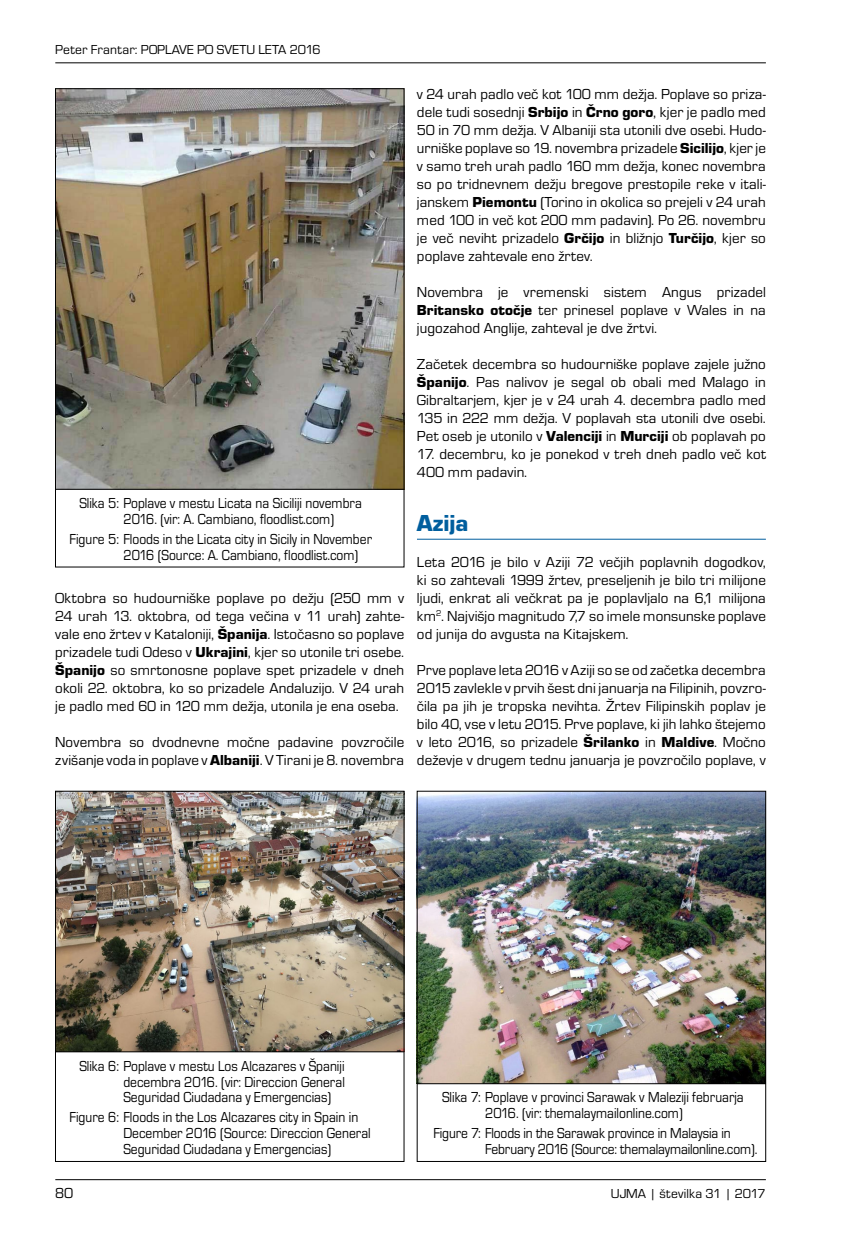
<style>
.page{position:relative;width:851px;height:1234px;background:#fff}
.page>*{position:absolute;margin:0;border:0;box-sizing:border-box;transform-origin:0 0}
.NASLOV_1{font:24px "Eurostile TEE Blac";color:#005e9e}
.BODY{font:15px/18px "Eurostile TEE";letter-spacing:.005em;color:#000;text-align:justify}
.PODPIS_slika{font:15px/15.8px "Eurostile TEE";color:#000;scale:.9 1}
.PASICA{font:13.5px "Eurostile TEE";letter-spacing:.01em;color:#000}
.s1{font-family:"Eurostile TEE Blac"}
</style>
<div class="page">
<hr style="left:55px;top:1178px;width:710px;height:1px;background:#000">
<hr style="left:55px;top:62px;width:710px;height:1px;background:#000">
<hr style="left:417px;top:538px;width:348px;height:1px;background:#005e9e">
<img style="left:419px;top:792px;width:344px;height:291px">
<img style="left:57px;top:792px;width:345px;height:259px">
<img style="left:57px;top:90px;width:345px;height:399px">
<div style="left:417px;top:790px;width:348px;height:371px;border:1px solid #000"></div>
<div style="left:55px;top:790px;width:349px;height:371px;border:1px solid #000"></div>
<hr style="left:417px;top:1083px;width:348px;height:1px;background:#000">
<hr style="left:55px;top:1051px;width:349px;height:1px;background:#000">
<hr style="left:55px;top:489px;width:349px;height:1px;background:#000">
<p class="PASICA" style="left:55px;top:42px;width:267px">Peter Frantar: POPLAVE PO SVETU LETA 2016</p>
<p class="PODPIS_slika" style="left:123px;top:495px;width:266px;text-indent:-44px">Slika 5: Poplave v mestu Licata na Siciliji novembra<br>2016. (vir: A. Cambiano, floodlist.com)</p>
<p class="PODPIS_slika" style="left:123px;top:531px;width:278px;text-indent:-54px">Figure 5: Floods in the Licata city in Sicily in November<br>2016 (Source: A. Cambiano, floodlist.com)</p>
<p class="BODY" style="left:55px;top:589px;width:350px">Oktobra so hudourniške poplave po dežju (250 mm v 24 urah 13. oktobra, od tega večina v 11 urah) zahte&shy;vale eno žrtev v Kataloniji, <span class="s1">Španija</span>. Istočasno so poplave prizadele tudi Odeso v <span class="s1">Ukrajini</span>, kjer so utonile tri osebe.<br><span class="s1">Španijo</span> so smrtonosne poplave spet prizadele v dneh okoli 22. oktobra, ko so prizadele Andaluzijo. V 24 urah je padlo med 60 in 120 mm dežja, utonila je ena oseba.</p>
<p class="BODY" style="left:55px;top:733px;width:350px">Novembra so dvodnevne močne padavine povzročile zvišanje voda in poplave v <span class="s1">Albaniji</span>. V Tirani je 8. novembra</p>
<p class="BODY" style="left:417px;top:85px;width:350px">v 24 urah padlo več kot 100 mm dežja. Poplave so priza&shy;dele tudi sosednji <span class="s1">Srbijo</span> in <span class="s1">Črno goro</span>, kjer je padlo med 50 in 70 mm dežja. V Albaniji sta utonili dve osebi. Hudo&shy;urniške poplave so 19. novembra prizadele <span class="s1">Sicilijo</span>, kjer je v samo treh urah padlo 160 mm dežja, konec novembra so po tridnevnem dežju bregove prestopile reke v itali&shy;janskem <span class="s1">Piemontu</span> (Torino in okolica so prejeli v 24 urah med 100 in več kot 200 mm padavin). Po 26. novembru je več neviht prizadelo <span class="s1">Grčijo</span> in bližnjo <span class="s1">Turčijo</span>, kjer so poplave zahtevale eno žrtev.</p>
<p class="BODY" style="left:417px;top:283px;width:350px">Novembra je vremenski sistem Angus prizadel <span class="s1">Britansko otočje</span> ter prinesel poplave v Wales in na jugozahod Anglije, zahteval je dve žrtvi.</p>
<p class="BODY" style="left:417px;top:355px;width:350px">Začetek decembra so hudourniške poplave zajele južno <span class="s1">Španijo</span>. Pas nalivov je segal ob obali med Malago in Gibraltarjem, kjer je v 24 urah 4. decembra padlo med 135 in 222 mm dežja. V poplavah sta utonili dve osebi.<br>Pet oseb je utonilo v <span class="s1">Valenciji</span> in <span class="s1">Murciji</span> ob poplavah po</p>
<p class="BODY" style="left:417px;top:445px;width:350px">17. decembru, ko je ponekod v treh dneh padlo več kot<br>400 mm padavin.</p>
<p class="NASLOV_1" style="left:417px;top:510px;width:53px">Azija</p>
<p class="BODY" style="left:417px;top:553px;width:350px">Leta 2016 je bilo v Aziji 72 večjih poplavnih dogodkov, ki so zahtevali 1999 žrtev, preseljenih je bilo tri milijone ljudi, enkrat ali večkrat pa je poplavljalo na 6,1 milijona km<sup>2</sup>. Najvišjo magnitudo 7,7 so imele monsunske poplave od junija do avgusta na Kitajskem.</p>
<p class="BODY" style="left:417px;top:661px;width:350px">Prve poplave leta 2016 v Aziji so se od začetka decembra 2015 zavlekle v prvih šest dni januarja na Filipinih, povzro&shy;čila pa jih je tropska nevihta. Žrtev Filipinskih poplav je bilo 40, vse v letu 2015. Prve poplave, ki jih lahko štejemo v leto 2016, so prizadele <span class="s1">Šrilanko</span> in <span class="s1">Maldive</span>. Močno deževje v drugem tednu januarja je povzročilo poplave, v</p>
<p class="PODPIS_slika" style="left:123px;top:1058px;width:247px;text-align:justify;text-indent:-44px">Slika 6: Poplave v mestu Los Alcazares v Španiji decembra 2016. (vir: Direccion General Seguridad Ciudadana y Emergencias)</p>
<p class="PODPIS_slika" style="left:123px;top:1109px;width:276px;text-indent:-54px">Figure 6: Floods in the Los Alcazares city in Spain in<br>December 2016 (Source: Direccion General<br>Seguridad Ciudadana y Emergencias)</p>
<p class="PODPIS_slika" style="left:485px;top:1089px;width:289px;text-indent:-43px">Slika 7: Poplave v provinci Sarawak v Maleziji februarja<br>2016. (vir: themalaymailonline.com)</p>
<p class="PODPIS_slika" style="left:485px;top:1125px;width:304px;text-indent:-52px">Figure 7: Floods in the Sarawak province in Malaysia in<br>February 2016 (Source: themalaymailonline.com).</p>
<p class="BODY" style="left:55px;top:1183px;width:20px">80</p>
<p class="PASICA" style="left:611px;top:1185px;width:156px">UJMA | številka 31 | 2017</p>
</div>
